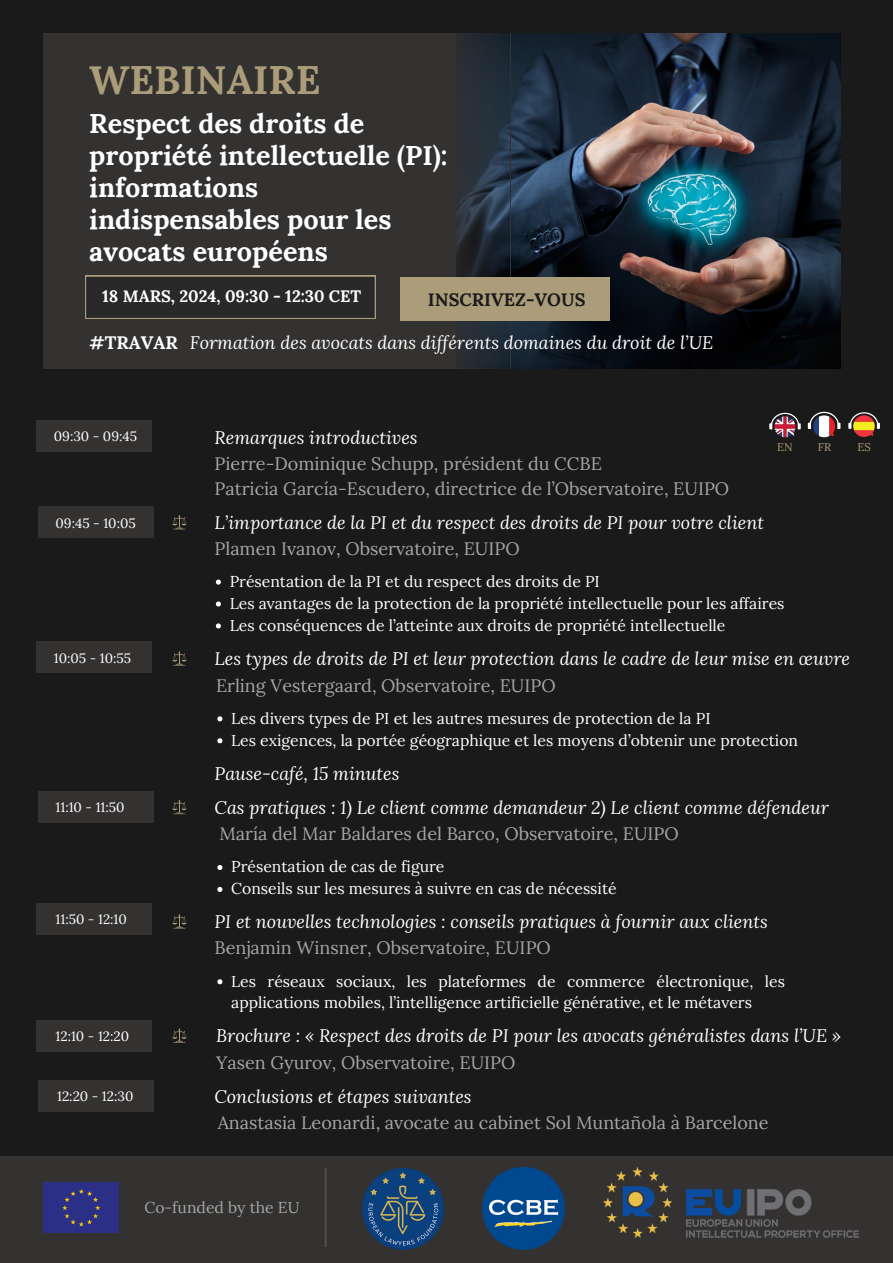
<style>
.page{position:relative;width:893px;height:1263px;background:#1b1a1a}
.page>*{position:absolute;margin:0;border:0;box-sizing:border-box;transform-origin:0 0}
.t1{font:700 39.75px "Lora";color:#ab9d79}
.t2{font:700 27px/32.1px "Lora";color:#fff}
.t3{font:italic 18px "Lora";color:#fff}
.t4{font:18px/24.8px "Lora";color:#a6a6a6}
.t5{font:700 18px "Lora";color:#1b1a1a}
.t6{font:700 18px "Lora";color:#fff}
.t7{font:700 16.5px "Lora";color:#fff}
.t8{font:15.75px/21.9px "Lora";color:#fff}
.t9{font:15.75px "Lora";color:#a6a6a6}
.t10{font:13.5px "Lora";color:#fff}
.t11{font:11.25px "Lora";color:#ab9d79}
</style>
<div class="page">
<div style="left:44px;top:33px;width:417px;height:336px;background:#343231"></div>
<img style="left:510px;top:33px;width:330px;height:336px">
<svg style="left:456px;top:33px;width:54px;height:336px;fill:#262f37"></svg>
<svg style="left:85px;top:276px;width:291px;height:43px"></svg>
<div style="left:400px;top:277px;width:209px;height:44px;background:#ab9d79"></div>
<div style="left:39px;top:507px;width:115px;height:31px;background:#343231"></div>
<div style="left:0;top:1156px;width:893px;height:107px;background:#343231"></div>
<hr style="left:325px;top:1168px;width:1px;height:79px;background:#575250">
<svg style="left:172px;top:515px;width:14px;height:15px"></svg>
<svg style="left:172px;top:651px;width:14px;height:15px"></svg>
<svg style="left:172px;top:800px;width:14px;height:14px"></svg>
<img style="left:482px;top:1168px;width:82px;height:81px">
<img style="left:362px;top:1168px;width:81px;height:81px">
<img style="left:603px;top:1168px;width:255px;height:69px">
<div style="left:36px;top:421px;width:115px;height:31px;background:#343231"></div>
<svg style="left:172px;top:914px;width:14px;height:15px"></svg>
<svg style="left:172px;top:1028px;width:14px;height:15px"></svg>
<div style="left:36px;top:641px;width:115px;height:31px;background:#343231"></div>
<div style="left:39px;top:791px;width:115px;height:32px;background:#343231"></div>
<div style="left:36px;top:904px;width:115px;height:31px;background:#343231"></div>
<div style="left:36px;top:1021px;width:115px;height:31px;background:#343231"></div>
<div style="left:39px;top:1081px;width:115px;height:31px;background:#343231"></div>
<svg style="left:808px;top:412px;width:32px;height:25px"></svg>
<svg style="left:769px;top:413px;width:31px;height:24px"></svg>
<svg style="left:848px;top:412px;width:32px;height:25px"></svg>
<svg style="left:216px;top:579px;width:5px;height:6px"></svg>
<svg style="left:216px;top:601px;width:5px;height:5px"></svg>
<svg style="left:216px;top:623px;width:5px;height:5px"></svg>
<svg style="left:217px;top:716px;width:5px;height:5px"></svg>
<svg style="left:217px;top:738px;width:5px;height:5px"></svg>
<svg style="left:217px;top:865px;width:5px;height:5px"></svg>
<svg style="left:217px;top:887px;width:5px;height:5px"></svg>
<svg style="left:217px;top:979px;width:5px;height:5px"></svg>
<div style="left:44px;top:1183px;width:75px;height:50px;background:#2b3086"></div>
<svg style="left:62px;top:1189px;width:38px;height:37px"></svg>
<h3 class="t1" style="left:89px;top:54px;width:233px">WEBINAIRE</h3>
<p class="t2" style="left:89px;top:107px;width:360px">Respect des droits de propriété intellectuelle (PI): informations indispensables pour les avocats européens</p>
<h3 class="t7" style="left:102px;top:285px;width:261px">18 MARS, 2024, 09:30 - 12:30 CET</h3>
<h4 class="t5" style="left:428px;top:288px;width:159px">INSCRIVEZ-VOUS</h4>
<h4 class="t6" style="left:89px;top:330px;width:90px">#TRAVAR</h4>
<h4 class="t3" style="left:190px;top:330px;width:525px">Formation des avocats dans différents domaines du droit de l’UE</h4>
<h6 class="t10" style="left:54px;top:427px;width:85px">09:30 - 09:45</h6>
<p class="t3" style="left:215px;top:425px;width:204px">Remarques introductives</p>
<h6 class="t4" style="left:215px;top:451px;width:516px">Pierre-Dominique Schupp, président du CCBE<br>Patricia García-Escudero, directrice de l’Observatoire, EUIPO</h6>
<h6 class="t10" style="left:56px;top:514px;width:82px">09:45 - 10:05</h6>
<h6 class="t3" style="left:214px;top:510px;width:551px">L’importance de la PI et du respect des droits de PI pour votre client</h6>
<p class="t4" style="left:214px;top:536px;width:307px">Plamen Ivanov, Observatoire, EUIPO</p>
<h4 class="t11" style="left:777px;top:440px;width:17px">EN</h4>
<h6 class="t8" style="left:230px;top:570px;width:372px">Présentation de la PI et du respect des droits de PI</h6>
<h6 class="t8" style="left:230px;top:592px;width:556px">Les avantages de la protection de la propriété intellectuelle pour les affaires</h6>
<h6 class="t8" style="left:230px;top:614px;width:497px">Les conséquences de l’atteinte aux droits de propriété intellectuelle</h6>
<p class="t11" style="left:818px;top:440px;width:15px">FR</p>
<p class="t11" style="left:857px;top:440px;width:15px">ES</p>
<p class="t10" style="left:54px;top:650px;width:79px">10:05 - 10:55</p>
<h4 class="t10" style="left:56px;top:798px;width:71px">11:10 - 11:50</h4>
<h4 class="t10" style="left:56px;top:910px;width:73px">11:50 - 12:10</h4>
<p class="t10" style="left:56px;top:1027px;width:75px">12:10 - 12:20</p>
<p class="t10" style="left:57px;top:1087px;width:78px">12:20 - 12:30</p>
<p class="t3" style="left:214px;top:646px;width:637px">Les types de droits de PI et leur protection dans le cadre de leur mise en œuvre</p>
<p class="t4" style="left:216px;top:673px;width:341px">Erling Vestergaard, Observatoire, EUIPO</p>
<p class="t8" style="left:231px;top:707px;width:481px">Les divers types de PI et les autres mesures de protection de la PI</p>
<p class="t8" style="left:231px;top:729px;width:568px">Les exigences, la portée géographique et les moyens d’obtenir une protection</p>
<h4 class="t3" style="left:215px;top:761px;width:186px">Pause-café, 15 minutes</h4>
<h4 class="t3" style="left:215px;top:795px;width:616px">Cas pratiques : 1) Le client comme demandeur 2) Le client comme défendeur</h4>
<p class="t4" style="left:219px;top:821px;width:461px">María del Mar Baldares del Barco, Observatoire, EUIPO</p>
<p class="t8" style="left:231px;top:855px;width:215px">Présentation de cas de figure</p>
<p class="t8" style="left:231px;top:877px;width:387px">Conseils sur les mesures à suivre en cas de nécessité</p>
<p class="t3" style="left:214px;top:909px;width:555px">PI et nouvelles technologies : conseils pratiques à fournir aux clients</p>
<p class="t4" style="left:215px;top:935px;width:338px">Benjamin Winsner, Observatoire, EUIPO</p>
<p class="t8" style="left:231px;top:970px;width:555px">Les réseaux sociaux, les plateformes de commerce électronique, les applications mobiles, l’intelligence artificielle générative, et le métavers</p>
<h4 class="t3" style="left:216px;top:1023px;width:627px">Brochure : « Respect des droits de PI pour les avocats généralistes dans l’UE »</h4>
<h4 class="t4" style="left:216px;top:1050px;width:301px">Yasen Gyurov, Observatoire, EUIPO</h4>
<p class="t3" style="left:214px;top:1084px;width:259px">Conclusions et étapes suivantes</p>
<p class="t4" style="left:218px;top:1110px;width:552px">Anastasia Leonardi, avocate au cabinet Sol Muntañola à Barcelone</p>
<h4 class="t9" style="left:144px;top:1197px;width:157px">Co-funded by the EU</h4>
</div>
